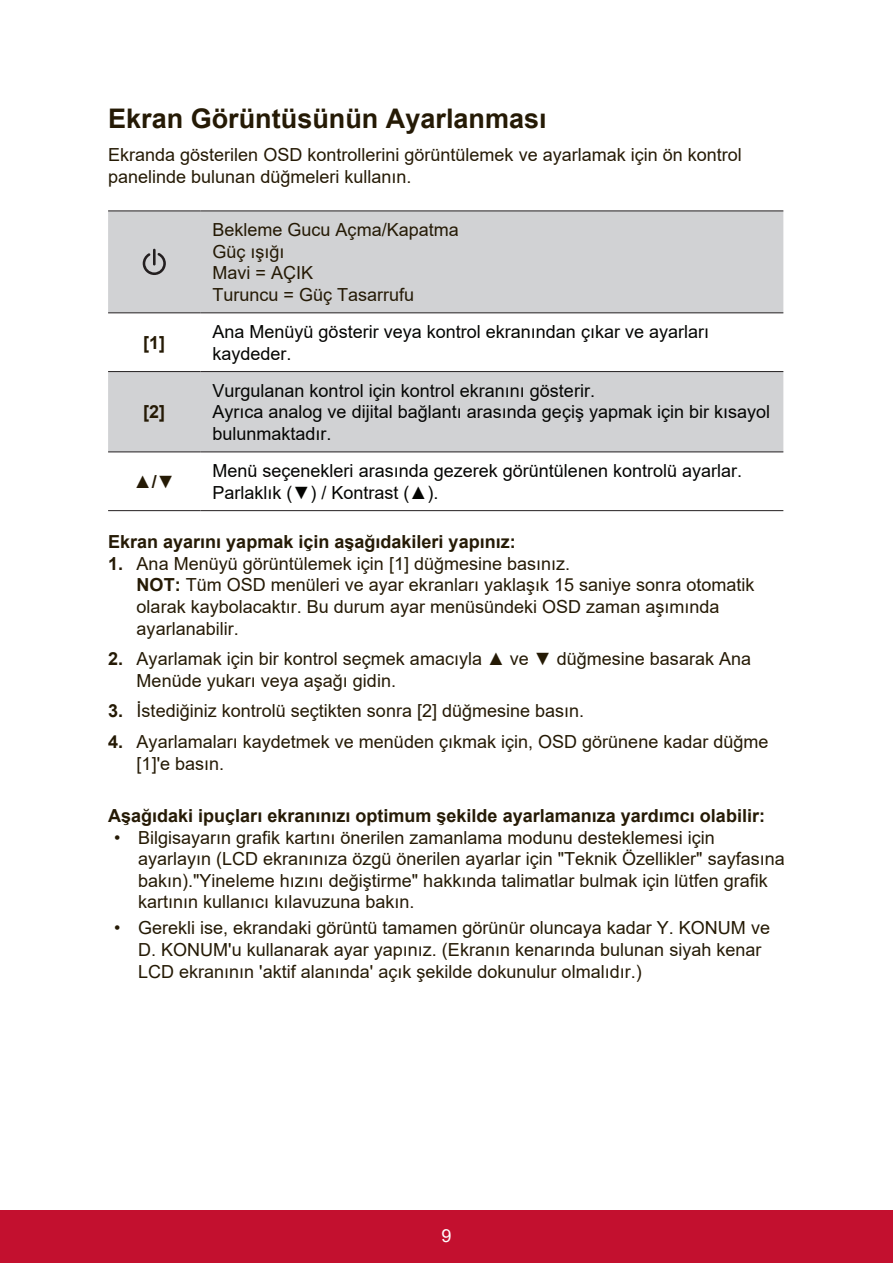
<style>
.page{position:relative;width:893px;height:1263px;background:#fff}
.page>*{position:absolute;margin:0;border:0;box-sizing:border-box;transform-origin:0 0}
.t1{font:700 27px "Arial";color:#251a05}
.t2{font:18px/21.6px "Arial";color:#251a05}
.t3{font:18px/21.6px "Arial";color:#040503}
.t4{font:700 18px "Arial";color:#251a05}
.t5{font:18px "Arial";color:#fff}
.s1{font-weight:700}
</style>
<div class="page">
<div style="left:0;top:1210px;width:892px;height:53px;background:#c3102f"></div>
<svg style="left:108px;top:211px;width:675px;height:240px;fill:#d1d2d4"></svg>
<hr style="left:108px;top:210px;width:92px;height:1px;background:#231f20">
<hr style="left:200px;top:210px;width:583px;height:1px;background:#231f20">
<hr style="left:108px;top:312px;width:92px;height:1px;background:#231f20">
<hr style="left:200px;top:312px;width:583px;height:1px;background:#231f20">
<hr style="left:108px;top:371px;width:92px;height:1px;background:#231f20">
<hr style="left:200px;top:371px;width:583px;height:1px;background:#231f20">
<hr style="left:108px;top:451px;width:92px;height:1px;background:#231f20">
<hr style="left:200px;top:451px;width:583px;height:1px;background:#231f20">
<hr style="left:108px;top:510px;width:92px;height:1px;background:#231f20">
<hr style="left:200px;top:510px;width:583px;height:1px;background:#231f20">
<svg style="left:143px;top:249px;width:23px;height:26px"></svg>
<h1 class="t1" style="left:108px;top:99px;width:440px">Ekran Görüntüsünün Ayarlanması</h1>
<p class="t2" style="left:108px;top:144px;width:635px">Ekranda gösterilen OSD kontrollerini görüntülemek ve ayarlamak için ön kontrol panelinde bulunan düğmeleri kullanın.</p>
<p class="t2" style="left:212px;top:219px;width:248px">Bekleme Gucu Açma/Kapatma<br>Güç ışığı<br>Mavi = AÇIK<br>Turuncu = Güç Tasarrufu</p>
<p class="t4" style="left:143px;top:330px;width:23px">[1]</p>
<p class="t3" style="left:212px;top:321px;width:498px">Ana Menüyü gösterir veya kontrol ekranından çıkar ve ayarları kaydeder.</p>
<p class="t4" style="left:143px;top:399px;width:23px">[2]</p>
<p class="t3" style="left:212px;top:379px;width:559px">Vurgulanan kontrol için kontrol ekranını gösterir.<br>Ayrıca analog ve dijital bağlantı arasında geçiş yapmak için bir kısayol bulunmaktadır.</p>
<p class="t4" style="left:134px;top:469px;width:42px">▲/▼</p>
<p class="t3" style="left:212px;top:460px;width:531px">Menü seçenekleri arasında gezerek görüntülenen kontrolü ayarlar.<br>Parlaklık (▼) / Kontrast (▲).</p>
<p class="t4" style="left:108px;top:529px;width:409px">Ekran ayarını yapmak için aşağıdakileri yapınız:</p>
<p class="t2" style="left:137px;top:552px;width:619px;text-indent:-28px"><span class="s1">1.</span> Ana Menüyü görüntülemek için [1] düğmesine basınız.<br><span class="s1">NOT:</span> Tüm OSD menüleri ve ayar ekranları yaklaşık 15 saniye sonra otomatik olarak kaybolacaktır. Bu durum ayar menüsündeki OSD zaman aşımında ayarlanabilir.</p>
<p class="t2" style="left:137px;top:648px;width:615px;text-indent:-28px"><span class="s1">2.</span> Ayarlamak için bir kontrol seçmek amacıyla ▲ ve ▼ düğmesine basarak Ana<br>Menüde yukarı veya aşağı gidin.</p>
<p class="t2" style="left:108px;top:700px;width:477px"><span class="s1">3.</span> İstediğiniz kontrolü seçtikten sonra [2] düğmesine basın.</p>
<p class="t2" style="left:137px;top:731px;width:633px;text-indent:-28px"><span class="s1">4.</span> Ayarlamaları kaydetmek ve menüden çıkmak için, OSD görünene kadar düğme [1]'e basın.</p>
<p class="t4" style="left:108px;top:803px;width:658px">Aşağıdaki ipuçları ekranınızı optimum şekilde ayarlamanıza yardımcı olabilir:</p>
<p class="t2" style="left:138px;top:826px;width:647px;text-indent:-24px">• Bilgisayarın grafik kartını önerilen zamanlama modunu desteklemesi için ayarlayın (LCD ekranınıza özgü önerilen ayarlar için "Teknik Özellikler" sayfasına bakın)."Yineleme hızını değiştirme" hakkında talimatlar bulmak için lütfen grafik kartının kullanıcı kılavuzuna bakın.</p>
<p class="t2" style="left:138px;top:917px;width:633px;text-indent:-24px">• Gerekli ise, ekrandaki görüntü tamamen görünür oluncaya kadar Y. KONUM ve<br>D. KONUM'u kullanarak ayar yapınız. (Ekranın kenarında bulunan siyah kenar<br>LCD ekranının 'aktif alanında' açık şekilde dokunulur olmalıdır.)</p>
<p class="t5" style="left:441px;top:1223px;width:12px">9</p>
</div>
